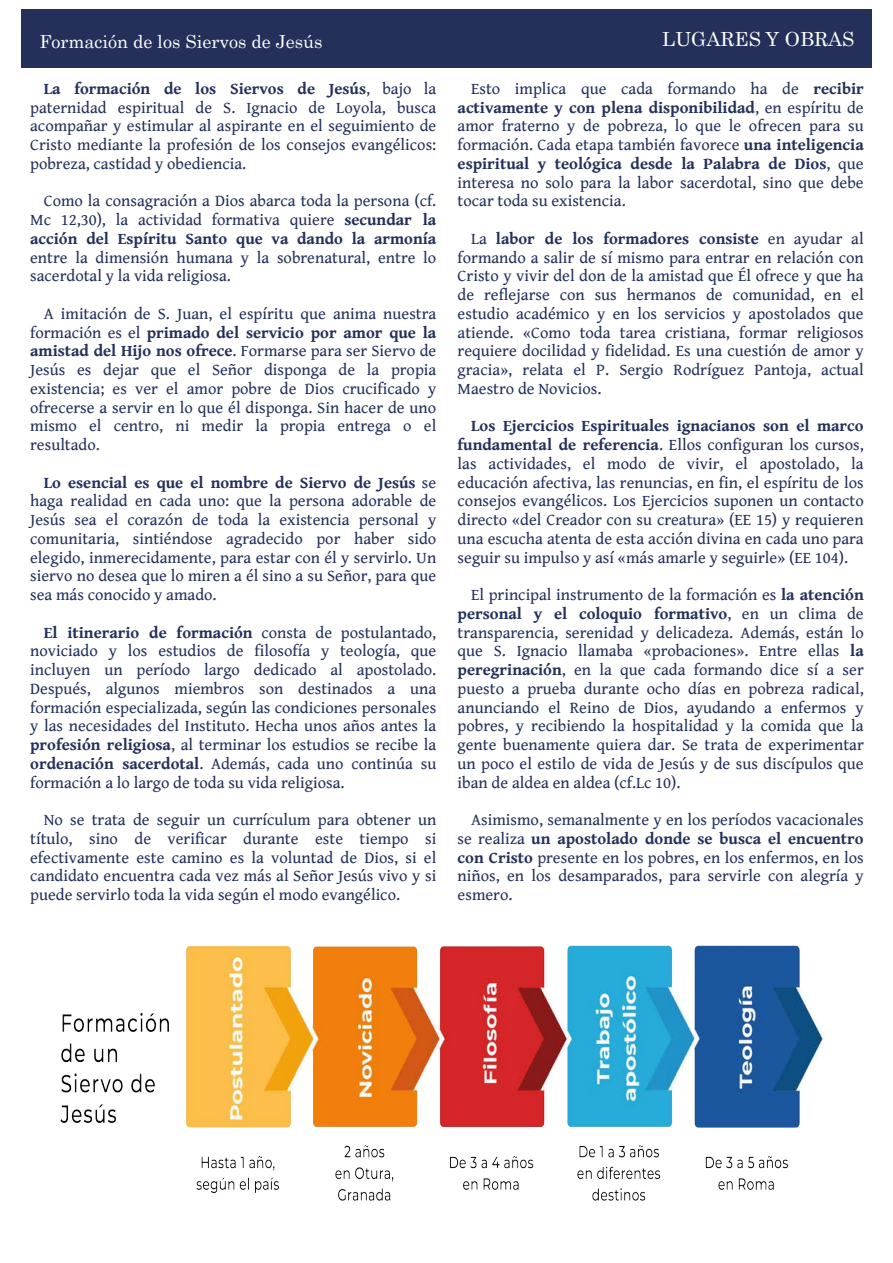
<style>
.page{position:relative;width:893px;height:1263px;background:#fff}
.page>*{position:absolute;margin:0;border:0;box-sizing:border-box;transform-origin:0 0}
.t1{font:19.5px "Century";color:#fff}
.t2{font:18px "Century";color:#fff}
.t3{font:16.5px/18.8px "Gentium Book Basic";color:#24305a;text-align:justify}
.s1{font-weight:700}
</style>
<div class="page">
<div style="left:21px;top:9px;width:851px;height:59px;background:#24305a"></div>
<img style="left:60px;top:945px;width:764px;height:256px">
<p class="t2" style="left:39px;top:26px;width:284px">Formación de los Siervos de Jesús</p>
<p class="t1" style="left:662px;top:23px;width:194px">LUGARES Y OBRAS</p>
<p class="t3" style="left:30px;top:79px;width:408px;text-indent:14px"><span class="s1">La formación de los Siervos de Jesús</span>, bajo la paternidad espiritual de S. Ignacio de Loyola, busca acompañar y estimular al aspirante en el seguimiento de Cristo mediante la profesión de los consejos evangélicos: pobreza, castidad y obediencia.</p>
<p class="t3" style="left:30px;top:192px;width:408px;text-indent:14px">Como la consagración a Dios abarca toda la persona (cf.<br>Mc 12,30), la actividad formativa quiere <span class="s1">secundar la acción del Espíritu Santo que va dando la armonía</span></p>
<p class="t3" style="left:30px;top:248px;width:408px">entre la dimensión humana y la sobrenatural, entre lo sacerdotal y la vida religiosa.</p>
<p class="t3" style="left:30px;top:304px;width:408px;text-indent:14px">A imitación de S. Juan, el espíritu que anima nuestra formación es el <span class="s1">primado del servicio por amor que la amistad del Hijo nos ofrece</span>. Formarse para ser Siervo de Jesús es dejar que el Señor disponga de la propia existencia; es ver el amor pobre de Dios crucificado y ofrecerse a servir en lo que él disponga. Sin hacer de uno mismo el centro, ni medir la propia entrega o el resultado.</p>
<p class="t3" style="left:30px;top:473px;width:408px;text-indent:14px"><span class="s1">Lo esencial es que el nombre de Siervo de Jesús</span> se haga realidad en cada uno: que la persona adorable de Jesús sea el corazón de toda la existencia personal y comunitaria, sintiéndose agradecido por haber sido elegido, inmerecidamente, para estar con él y servirlo. Un siervo no desea que lo miren a él sino a su Señor, para que sea más conocido y amado.</p>
<p class="t3" style="left:30px;top:623px;width:408px;text-indent:14px"><span class="s1">El itinerario de formación</span> consta de postulantado, noviciado y los estudios de filosofía y teología, que incluyen un período largo dedicado al apostolado.<br>Después, algunos miembros son destinados a una formación especializada, según las condiciones personales y las necesidades del Instituto. Hecha unos años antes la <span class="s1">profesión religiosa</span>, al terminar los estudios se recibe la <span class="s1">ordenación sacerdotal</span>. Además, cada uno continúa su formación a lo largo de toda su vida religiosa.</p>
<p class="t3" style="left:30px;top:811px;width:408px;text-indent:14px">No se trata de seguir un currículum para obtener un título, sino de verificar durante este tiempo si efectivamente este camino es la voluntad de Dios, si el candidato encuentra cada vez más al Señor Jesús vivo y si puede servirlo toda la vida según el modo evangélico.</p>
<p class="t3" style="left:458px;top:79px;width:408px;text-indent:14px">Esto implica que cada formando ha de <span class="s1">recibir activamente y con plena disponibilidad</span>, en espíritu de amor fraterno y de pobreza, lo que le ofrecen para su formación. Cada etapa también favorece <span class="s1">una inteligencia espiritual y teológica desde la Palabra de Dios</span>, que interesa no solo para la labor sacerdotal, sino que debe tocar toda su existencia.</p>
<p class="t3" style="left:458px;top:229px;width:408px;text-indent:14px">La <span class="s1">labor de los formadores consiste</span> en ayudar al formando a salir de sí mismo para entrar en relación con Cristo y vivir del don de la amistad que Él ofrece y que ha de reflejarse con sus hermanos de comunidad, en el estudio académico y en los servicios y apostolados que atiende. «Como toda tarea cristiana, formar religiosos requiere docilidad y fidelidad. Es una cuestión de amor y gracia», relata el P. Sergio Rodríguez Pantoja, actual Maestro de Novicios.</p>
<p class="t3" style="left:458px;top:417px;width:408px;text-indent:14px"><span class="s1">Los Ejercicios Espirituales ignacianos son el marco fundamental de referencia</span>. Ellos configuran los cursos, las actividades, el modo de vivir, el apostolado, la educación afectiva, las renuncias, en fin, el espíritu de los consejos evangélicos. Los Ejercicios suponen un contacto directo «del Creador con su creatura» (EE 15) y requieren una escucha atenta de esta acción divina en cada uno para seguir su impulso y así «más amarle y seguirle» (EE 104).</p>
<p class="t3" style="left:458px;top:586px;width:408px;text-indent:14px">El principal instrumento de la formación es <span class="s1">la atención personal y el coloquio formativo</span>, en un clima de transparencia, serenidad y delicadeza. Además, están lo que S. Ignacio llamaba «probaciones». Entre ellas <span class="s1">la peregrinación</span>, en la que cada formando dice sí a ser puesto a prueba durante ocho días en pobreza radical, anunciando el Reino de Dios, ayudando a enfermos y pobres, y recibiendo la hospitalidad y la comida que la gente buenamente quiera dar. Se trata de experimentar un poco el estilo de vida de Jesús y de sus discípulos que iban de aldea en aldea (cf.Lc 10).</p>
<p class="t3" style="left:458px;top:811px;width:408px;text-indent:14px">Asimismo, semanalmente y en los períodos vacacionales se realiza <span class="s1">un apostolado donde se busca el encuentro con Cristo</span> presente en los pobres, en los enfermos, en los niños, en los desamparados, para servirle con alegría y esmero.</p>
</div>
